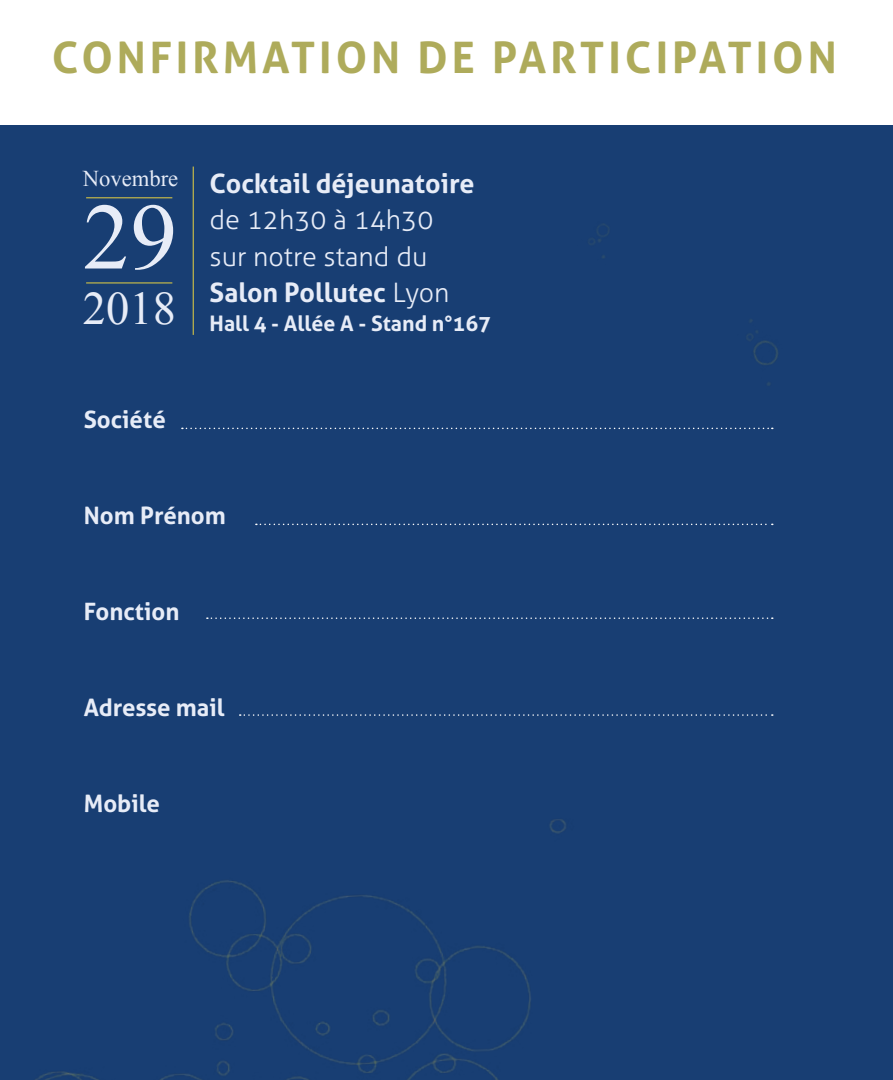
<style>
.page{position:relative;width:893px;height:1080px;background:#fff}
.page>*{position:absolute;margin:0;border:0;box-sizing:border-box;transform-origin:0 0}
.t1{font:94.2px "Times New Roman";color:#e7ecf7}
.t2{font:46.5px "Times New Roman";color:#e7ecf7}
.t3{font:700 43.5px "Aller";letter-spacing:.09em;color:#aeab5b}
.t4{font:300 26.85px/36.5px "Aller";color:#e7ecf7}
.t5{font:700 26.85px "Aller";color:#e7ecf7}
.t6{font:700 24px "Aller";color:#e7ecf7}
.t7{font:22.65px "Times New Roman";color:#e7ecf7}
.t8{font:700 21.3px "Aller";color:#e7ecf7}
.s1{font-weight:700}
</style>
<div class="page">
<div style="left:0;top:125px;width:893px;height:955px;background:#183e73"></div>
<hr style="left:86px;top:197px;width:86px;height:1px;background:#bcb34b">
<hr style="left:193px;top:167px;width:1px;height:168px;background:#bcb34b">
<hr style="left:86px;top:282px;width:86px;height:2px;background:#bcb34b">
<svg style="left:182px;top:428px;width:364px;height:1px"></svg>
<svg style="left:207px;top:617px;width:566px;height:2px"></svg>
<svg style="left:256px;top:524px;width:517px;height:1px"></svg>
<svg style="left:240px;top:714px;width:533px;height:2px"></svg>
<img style="left:35px;top:819px;width:531px;height:261px">
<h3 class="t3" style="left:52px;top:31px;width:786px">CONFIRMATION DE PARTICIPATION</h3>
<p class="t7" style="left:83px;top:163px;width:97px">Novembre</p>
<h1 class="t1" style="left:83px;top:174px;width:96px">29</h1>
<h2 class="t2" style="left:83px;top:277px;width:95px">2018</h2>
<p class="t6" style="left:84px;top:405px;width:84px">Société</p>
<p class="t5" style="left:210px;top:167px;width:266px">Cocktail déjeunatoire</p>
<p class="t4" style="left:210px;top:202px;width:241px">de 12h30 à 14h30 sur notre stand du<br><span class="s1">Salon Pollutec</span> Lyon</p>
<p class="t8" style="left:210px;top:311px;width:283px">Hall 4 - Allée A - Stand n°167</p>
<p class="t6" style="left:84px;top:501px;width:144px">Nom Prénom</p>
<p class="t6" style="left:84px;top:597px;width:97px">Fonction</p>
<p class="t6" style="left:84px;top:693px;width:142px">Adresse mail</p>
<p class="t6" style="left:84px;top:789px;width:78px">Mobile</p>
</div>
